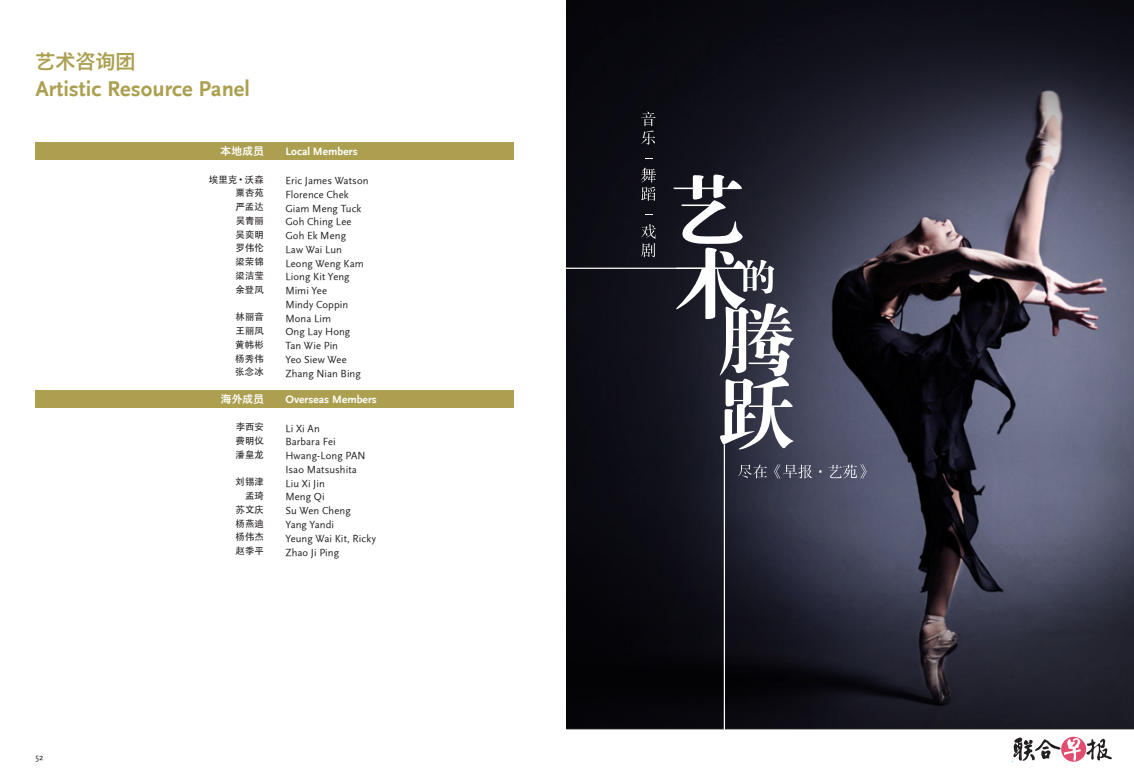
<style>
.page{position:relative;width:1134px;height:780px;background:#fff}
.page>*{position:absolute;margin:0;border:0;box-sizing:border-box;transform-origin:0 0}
.t1{font:22.5px "Scala Sans B";color:#aca050}
.t2{font:20px "Hiragino Sans GB W6";color:#aca050}
.Scala_Sans_Info_Copy{font:11.25px "Scala Sans B";letter-spacing:.01em;color:#fff}
.Scala_Sans_Info_Copy-2{font:10.62px "Scala Sans";letter-spacing:.005em;color:#231f20}
.Paragraph_Style_3{font:10.62px "Hiragino Sans GB W6";letter-spacing:.035em;color:#fff}
.Paragraph_Style_3-2{font:9.38px "ST Heiti";letter-spacing:.015em;color:#231f20}
.t3{font:8.75px "Scala Sans";color:#231f20}
.s1{font-family:"Hiragino Sans GB W6"}
</style>
<div class="page">
<div style="left:35px;top:390px;width:479px;height:17px;background:#aca050"></div>
<div style="left:35px;top:142px;width:479px;height:17px;background:#aca050"></div>
<svg style="left:567px;top:0;width:567px;height:729px;background:#2b2b37"></svg>
<svg style="left:738px;top:464px;width:128px;height:14px;background:#5c5e70"></svg>
<svg style="left:641px;top:224px;width:15px;height:33px"></svg>
<svg style="left:641px;top:167px;width:15px;height:34px"></svg>
<svg style="left:641px;top:112px;width:15px;height:33px"></svg>
<svg style="left:673px;top:174px;width:121px;height:276px"></svg>
<hr style="left:567px;top:267px;width:171px;height:2px;background:#fff">
<hr style="left:724px;top:444px;width:1px;height:336px;background:#fff">
<svg style="left:1012px;top:737px;width:100px;height:25px"></svg>
<p class="t2" style="left:35px;top:48px;width:101px">艺术咨询团</p>
<p class="t1" style="left:35px;top:76px;width:216px">Artistic Resource Panel</p>
<p class="Paragraph_Style_3" style="left:220px;top:144px;width:45px">本地成员</p>
<p class="Paragraph_Style_3-2" style="left:209px;top:174px;width:57px">埃里克<span class="s1">•</span>沃森</p>
<p class="Paragraph_Style_3-2" style="left:236px;top:188px;width:30px">粟杏苑</p>
<p class="Paragraph_Style_3-2" style="left:235px;top:202px;width:30px">严孟达</p>
<p class="Paragraph_Style_3-2" style="left:236px;top:216px;width:30px">吴青丽</p>
<p class="Paragraph_Style_3-2" style="left:235px;top:229px;width:30px">吴奕明</p>
<p class="Paragraph_Style_3-2" style="left:235px;top:243px;width:30px">罗伟伦</p>
<p class="Paragraph_Style_3-2" style="left:235px;top:257px;width:30px">梁荣锦</p>
<p class="Paragraph_Style_3-2" style="left:235px;top:271px;width:30px">梁洁莹</p>
<p class="Paragraph_Style_3-2" style="left:235px;top:284px;width:30px">余登凤</p>
<p class="Paragraph_Style_3-2" style="left:236px;top:312px;width:30px">林丽音</p>
<p class="Paragraph_Style_3-2" style="left:236px;top:326px;width:30px">王丽凤</p>
<p class="Paragraph_Style_3-2" style="left:235px;top:339px;width:30px">黄帏彬</p>
<p class="Paragraph_Style_3-2" style="left:235px;top:353px;width:30px">杨秀伟</p>
<p class="Paragraph_Style_3-2" style="left:235px;top:367px;width:30px">张念冰</p>
<p class="Paragraph_Style_3" style="left:221px;top:392px;width:45px">海外成员</p>
<p class="Paragraph_Style_3-2" style="left:236px;top:422px;width:30px">李西安</p>
<p class="Paragraph_Style_3-2" style="left:236px;top:436px;width:30px">费明仪</p>
<p class="Paragraph_Style_3-2" style="left:236px;top:449px;width:30px">潘皇龙</p>
<p class="Paragraph_Style_3-2" style="left:236px;top:477px;width:30px">刘锡津</p>
<p class="Paragraph_Style_3-2" style="left:245px;top:491px;width:20px">孟琦</p>
<p class="Paragraph_Style_3-2" style="left:236px;top:504px;width:30px">苏文庆</p>
<p class="Paragraph_Style_3-2" style="left:236px;top:518px;width:30px">杨燕迪</p>
<p class="Paragraph_Style_3-2" style="left:236px;top:532px;width:30px">杨伟杰</p>
<p class="Paragraph_Style_3-2" style="left:236px;top:546px;width:30px">赵季平</p>
<p class="Scala_Sans_Info_Copy" style="left:285px;top:145px;width:74px">Local Members</p>
<p class="Scala_Sans_Info_Copy-2" style="left:285px;top:175px;width:85px">Eric James Watson</p>
<p class="Scala_Sans_Info_Copy-2" style="left:285px;top:188px;width:65px">Florence Chek</p>
<p class="Scala_Sans_Info_Copy-2" style="left:285px;top:202px;width:77px">Giam Meng Tuck</p>
<p class="Scala_Sans_Info_Copy-2" style="left:285px;top:216px;width:68px">Goh Ching Lee</p>
<p class="Scala_Sans_Info_Copy-2" style="left:285px;top:230px;width:62px">Goh Ek Meng</p>
<p class="Scala_Sans_Info_Copy-2" style="left:285px;top:243px;width:58px">Law Wai Lun</p>
<p class="Scala_Sans_Info_Copy-2" style="left:285px;top:257px;width:80px">Leong Weng Kam</p>
<p class="Scala_Sans_Info_Copy-2" style="left:285px;top:271px;width:66px">Liong Kit Yeng</p>
<p class="Scala_Sans_Info_Copy-2" style="left:285px;top:285px;width:43px">Mimi Yee</p>
<p class="Scala_Sans_Info_Copy-2" style="left:285px;top:298px;width:64px">Mindy Coppin</p>
<p class="Scala_Sans_Info_Copy-2" style="left:285px;top:312px;width:47px">Mona Lim</p>
<p class="Scala_Sans_Info_Copy-2" style="left:285px;top:326px;width:66px">Ong Lay Hong</p>
<p class="Scala_Sans_Info_Copy-2" style="left:285px;top:340px;width:54px">Tan Wie Pin</p>
<p class="Scala_Sans_Info_Copy-2" style="left:285px;top:353px;width:63px">Yeo Siew Wee</p>
<p class="Scala_Sans_Info_Copy-2" style="left:285px;top:367px;width:77px">Zhang Nian Bing</p>
<p class="Scala_Sans_Info_Copy" style="left:285px;top:393px;width:93px">Overseas Members</p>
<p class="Scala_Sans_Info_Copy-2" style="left:285px;top:422px;width:36px">Li Xi An</p>
<p class="Scala_Sans_Info_Copy-2" style="left:285px;top:436px;width:52px">Barbara Fei</p>
<p class="Scala_Sans_Info_Copy-2" style="left:285px;top:450px;width:82px">Hwang-Long PAN</p>
<p class="Scala_Sans_Info_Copy-2" style="left:285px;top:463px;width:73px">Isao Matsushita</p>
<p class="Scala_Sans_Info_Copy-2" style="left:285px;top:477px;width:41px">Liu Xi Jin</p>
<p class="Scala_Sans_Info_Copy-2" style="left:285px;top:491px;width:41px">Meng Qi</p>
<p class="Scala_Sans_Info_Copy-2" style="left:285px;top:505px;width:67px">Su Wen Cheng</p>
<p class="Scala_Sans_Info_Copy-2" style="left:285px;top:518px;width:50px">Yang Yandi</p>
<p class="Scala_Sans_Info_Copy-2" style="left:285px;top:532px;width:92px">Yeung Wai Kit, Ricky</p>
<p class="Scala_Sans_Info_Copy-2" style="left:285px;top:546px;width:55px">Zhao Ji Ping</p>
<p class="t3" style="left:35px;top:752px;width:9px">52</p>
</div>
